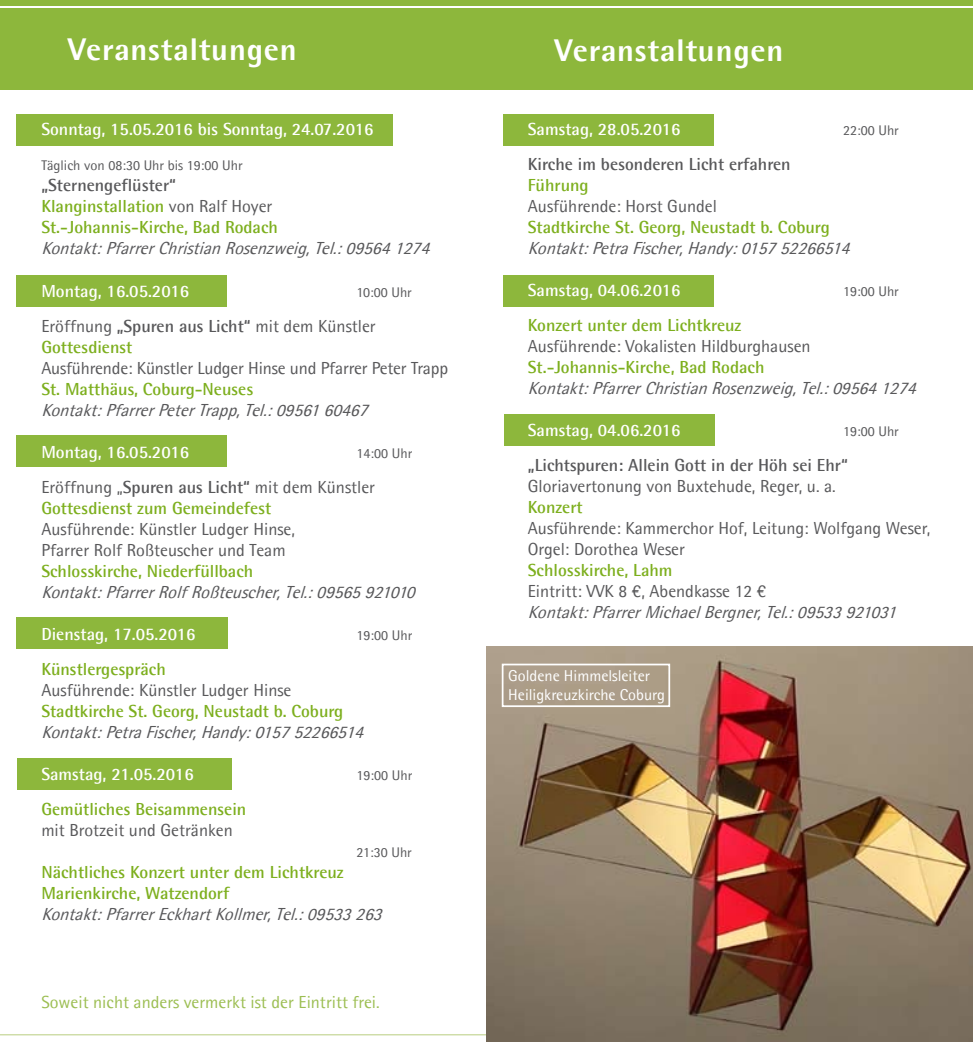
<style>
.page{position:relative;width:973px;height:1042px;background:#fff}
.page>*{position:absolute;margin:0;border:0;box-sizing:border-box;transform-origin:0 0}
.t1{font:800 31.5px "Agfa Rotis Semisans";letter-spacing:.025em;color:#fff}
.t2{font:700 17.5px/21px "Agfa Rotis Semisans";color:#7daf1e}
.t3{font:17.5px/21px "Agfa Rotis Semisans";color:#58585a}
.t4{font:italic 17.5px "Agfa Rotis Semisans";color:#58585a}
.t5{font:700 17.5px "Agfa Rotis Semisans";color:#fff}
.t6{font:700 17.5px "Agfa Rotis Semisans";color:#58585a}
.t7{font:17.5px "Agfa Rotis Semisans";color:#9cbe52}
.t8{font:15.75px/18.9px "Agfa Rotis Semisans";color:#fff}
.t9{font:14px "Agfa Rotis Semisans";color:#58585a}
.s1{color:#58585a}
.s2{font-weight:400;color:#58585a}
.s3{font-weight:700}
.s4{font-weight:700;color:#7daf1e}
</style>
<div class="page">
<div style="left:0;top:0;width:486px;height:89px;background:#8db73c"></div>
<hr style="left:0;top:6px;width:486px;height:2px;background:#fff">
<hr style="left:0;top:1034px;width:486px;height:1px;background:#b8ce80">
<div style="left:486px;top:0;width:486px;height:89px;background:#8db73c"></div>
<hr style="left:486px;top:6px;width:486px;height:2px;background:#fff">
<div style="left:17px;top:758px;width:214px;height:31px;background:#8db73c"></div>
<div style="left:17px;top:618px;width:211px;height:31px;background:#8db73c"></div>
<div style="left:17px;top:435px;width:210px;height:32px;background:#8db73c"></div>
<div style="left:17px;top:114px;width:375px;height:32px;background:#8db73c"></div>
<div style="left:17px;top:275px;width:210px;height:32px;background:#8db73c"></div>
<div style="left:504px;top:414px;width:210px;height:32px;background:#8db73c"></div>
<div style="left:503px;top:275px;width:211px;height:31px;background:#8db73c"></div>
<div style="left:503px;top:114px;width:210px;height:32px;background:#8db73c"></div>
<img style="left:486px;top:646px;width:486px;height:396px">
<div style="left:501px;top:663px;width:169px;height:44px;border:2px solid #fff"></div>
<h1 class="t1" style="left:68px;top:30px;width:230px">Veranstaltungen</h1>
<h1 class="t1" style="left:554px;top:30px;width:230px">Veranstaltungen</h1>
<p class="t5" style="left:41px;top:119px;width:333px">Sonntag, 15.05.2016 bis Sonntag, 24.07.2016</p>
<p class="t9" style="left:41px;top:157px;width:203px">Täglich von 08:30 Uhr bis 19:00 Uhr</p>
<p class="t2" style="left:41px;top:175px;width:238px"><span class="s1">„Sternengeflüster“<br></span>Klanginstallation <span class="s2">von Ralf Hoyer<br></span>St.-Johannis-Kirche, Bad Rodach</p>
<p class="t4" style="left:41px;top:238px;width:395px">Kontakt:PfarrerChristianRosenzweig,Tel.:095641274</p>
<p class="t5" style="left:41px;top:280px;width:149px">Montag, 16.05.2016</p>
<p class="t9" style="left:356px;top:283px;width:57px">10:00 Uhr</p>
<p class="t3" style="left:41px;top:315px;width:336px">Eröffnung <span class="s3">„Spuren aus Licht“</span> mit dem Künstler<br><span class="s4">Gottesdienst</span></p>
<p class="t3" style="left:41px;top:357px;width:408px">Ausführende: Künstler Ludger Hinse und Pfarrer Peter Trapp</p>
<p class="t2" style="left:41px;top:378px;width:213px">St. Matthäus, Coburg-Neuses</p>
<p class="t4" style="left:41px;top:399px;width:333px">Kontakt:PfarrerPeterTrapp,Tel.:0956160467</p>
<p class="t5" style="left:41px;top:441px;width:149px">Montag, 16.05.2016</p>
<p class="t9" style="left:356px;top:444px;width:57px">14:00 Uhr</p>
<p class="t2" style="left:41px;top:476px;width:335px"><span class="s2">Eröffnung „</span><span class="s1">Spuren aus Licht“</span> <span class="s2">mit dem Künstler<br></span>Gottesdienst zum Gemeindefest</p>
<p class="t3" style="left:41px;top:518px;width:255px">Ausführende: Künstler Ludger Hinse,<br>Pfarrer Rolf Roßteuscher und Team</p>
<p class="t2" style="left:41px;top:560px;width:213px">Schlosskirche, Niederfüllbach</p>
<p class="t4" style="left:41px;top:581px;width:380px">Kontakt:PfarrerRolfRoßteuscher,Tel.:09565921010</p>
<p class="t5" style="left:41px;top:623px;width:156px">Dienstag, 17.05.2016</p>
<p class="t9" style="left:356px;top:626px;width:57px">19:00 Uhr</p>
<p class="t2" style="left:41px;top:658px;width:126px">Künstlergespräch</p>
<p class="t3" style="left:41px;top:679px;width:251px">Ausführende: Künstler Ludger Hinse</p>
<p class="t2" style="left:41px;top:700px;width:303px">Stadtkirche St. Georg, Neustadt b. Coburg</p>
<p class="t4" style="left:41px;top:721px;width:329px">Kontakt:PetraFischer,Handy:015752266514</p>
<p class="t5" style="left:41px;top:763px;width:154px">Samstag, 21.05.2016</p>
<p class="t9" style="left:356px;top:766px;width:57px">19:00 Uhr</p>
<p class="t2" style="left:41px;top:798px;width:206px">Gemütliches Beisammensein</p>
<p class="t3" style="left:41px;top:819px;width:193px">mit Brotzeit und Getränken</p>
<p class="t9" style="left:356px;top:843px;width:57px">21:30 Uhr</p>
<p class="t2" style="left:41px;top:861px;width:304px">Nächtliches Konzert unter dem Lichtkreuz<br>Marienkirche, Watzendorf</p>
<p class="t4" style="left:41px;top:903px;width:347px">Kontakt:PfarrerEckhartKollmer,Tel.:09533263</p>
<p class="t7" style="left:41px;top:992px;width:340px">Soweit nicht anders vermerkt ist der Eintritt frei.</p>
<p class="t5" style="left:527px;top:118px;width:154px">Samstag, 28.05.2016</p>
<p class="t9" style="left:842px;top:122px;width:57px">22:00 Uhr</p>
<p class="t6" style="left:527px;top:153px;width:264px">Kirche im besonderen Licht erfahren</p>
<p class="t2" style="left:527px;top:174px;width:62px">Führung</p>
<p class="t3" style="left:527px;top:195px;width:191px">Ausführende: Horst Gundel</p>
<p class="t2" style="left:527px;top:216px;width:303px">Stadtkirche St. Georg, Neustadt b. Coburg</p>
<p class="t4" style="left:527px;top:238px;width:329px">Kontakt:PetraFischer,Handy:015752266514</p>
<p class="t5" style="left:527px;top:279px;width:154px">Samstag, 04.06.2016</p>
<p class="t9" style="left:842px;top:283px;width:57px">19:00 Uhr</p>
<p class="t2" style="left:527px;top:314px;width:215px">Konzert unter dem Lichtkreuz</p>
<p class="t3" style="left:527px;top:335px;width:284px">Ausführende: Vokalisten Hildburghausen</p>
<p class="t2" style="left:527px;top:356px;width:238px">St.-Johannis-Kirche, Bad Rodach</p>
<p class="t4" style="left:527px;top:378px;width:395px">Kontakt:PfarrerChristianRosenzweig,Tel.:095641274</p>
<p class="t5" style="left:527px;top:419px;width:154px">Samstag, 04.06.2016</p>
<p class="t9" style="left:842px;top:423px;width:57px">19:00 Uhr</p>
<p class="t6" style="left:527px;top:454px;width:321px">„Lichtspuren: Allein Gott in der Höh sei Ehr“</p>
<p class="t3" style="left:527px;top:475px;width:309px">Gloriavertonung von Buxtehude, Reger, u. a.</p>
<p class="t2" style="left:527px;top:496px;width:56px">Konzert</p>
<p class="t3" style="left:527px;top:517px;width:404px">Ausführende: Kammerchor Hof, Leitung: Wolfgang Weser,<br>Orgel: Dorothea Weser</p>
<p class="t2" style="left:527px;top:559px;width:146px">Schlosskirche, Lahm</p>
<p class="t3" style="left:527px;top:580px;width:240px">Eintritt: VVK 8 €, Abendkasse 12 €</p>
<p class="t4" style="left:527px;top:602px;width:375px">Kontakt:PfarrerMichaelBergner,Tel.:09533921031</p>
<p class="t8" style="left:508px;top:666px;width:158px">Goldene Himmelsleiter<br>Heiligkreuzkirche Coburg</p>
</div>
